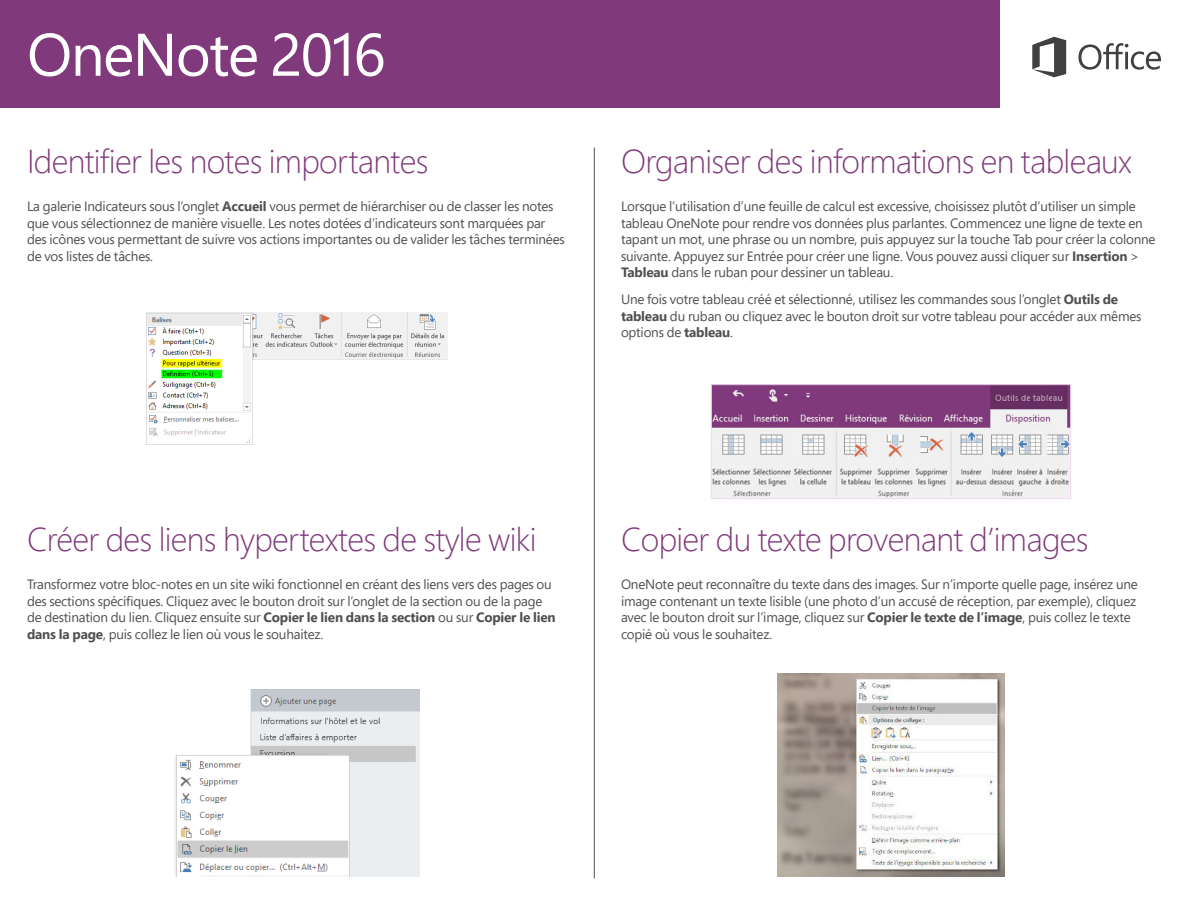
<style>
.page{position:relative;width:1188px;height:918px;background:#fff}
.page>*{position:absolute;margin:0;border:0;box-sizing:border-box;transform-origin:0 0}
.t1{font:60px "Segoe Pro";letter-spacing:-.025em;color:#fff}
.t2{font:300 33px "Segoe Pro";letter-spacing:-.02em;color:#80397b}
.t3{font:13.5px/16.5px "Segoe Pro";letter-spacing:-.015em;color:#505050}
.s1{font-weight:700}
</style>
<div class="page">
<div style="left:0;top:0;width:999px;height:108px;background:#80397b"></div>
<svg style="left:1078px;top:43px;width:83px;height:27px"></svg>
<svg style="left:1032px;top:37px;width:34px;height:40px"></svg>
<hr style="left:594px;top:148px;width:1px;height:730px;background:#505050">
<img style="left:175px;top:689px;width:244px;height:188px">
<img style="left:713px;top:386px;width:356px;height:111px">
<div style="left:711px;top:384px;width:360px;height:115px;border:1px solid #f0daee"></div>
<img style="left:778px;top:674px;width:226px;height:203px">
<img style="left:146px;top:312px;width:302px;height:133px">
<h1 class="t1" style="left:27px;top:20px;width:360px">OneNote 2016</h1>
<h2 class="t2" style="left:27px;top:139px;width:403px">Identifier les notes importantes</h2>
<p class="t3" style="left:27px;top:198px;width:539px">La galerie Indicateurs sous l’onglet <span class="s1">Accueil</span> vous permet de hiérarchiser ou de classer les notes que vous sélectionnez de manière visuelle. Les notes dotées d’indicateurs sont marquées par des icônes vous permettant de suivre vos actions importantes ou de valider les tâches terminées de vos listes de tâches.</p>
<h2 class="t2" style="left:621px;top:149px;width:513px">Organiser des informations en tableaux</h2>
<p class="t3" style="left:621px;top:198px;width:536px">Lorsque l’utilisation d’une feuille de calcul est excessive, choisissez plutôt d’utiliser un simple tableau OneNote pour rendre vos données plus parlantes. Commencez une ligne de texte en tapant un mot, une phrase ou un nombre, puis appuyez sur la touche Tab pour créer la colonne suivante. Appuyez sur Entrée pour créer une ligne. Vous pouvez aussi cliquer sur <span class="s1">Insertion</span> &gt; <span class="s1">Tableau</span> dans le ruban pour dessiner un tableau.</p>
<p class="t3" style="left:621px;top:293px;width:522px">Une fois votre tableau créé et sélectionné, utilisez les commandes sous l’onglet <span class="s1">Outils de tableau</span> du ruban ou cliquez avec le bouton droit sur votre tableau pour accéder aux mêmes options de <span class="s1">tableau</span>.</p>
<h2 class="t2" style="left:27px;top:527px;width:511px">Créer des liens hypertextes de style wiki</h2>
<p class="t3" style="left:27px;top:576px;width:530px">Transformez votre bloc-notes en un site wiki fonctionnel en créant des liens vers des pages ou des sections spécifiques. Cliquez avec le bouton droit sur l’onglet de la section ou de la page de destination du lien. Cliquez ensuite sur <span class="s1">Copier le lien dans la section</span> ou sur <span class="s1">Copier le lien dans la page</span>, puis collez le lien où vous le souhaitez.</p>
<h2 class="t2" style="left:621px;top:527px;width:469px">Copier du texte provenant d’images</h2>
<p class="t3" style="left:621px;top:578px;width:518px">OneNote peut reconnaître du texte dans des images. Sur n’importe quelle page, insérez une image contenant un texte lisible (une photo d’un accusé de réception, par exemple), cliquez avec le bouton droit sur l’image, cliquez sur <span class="s1">Copier le texte de l’image</span>, puis collez le texte copié où vous le souhaitez.</p>
</div>
